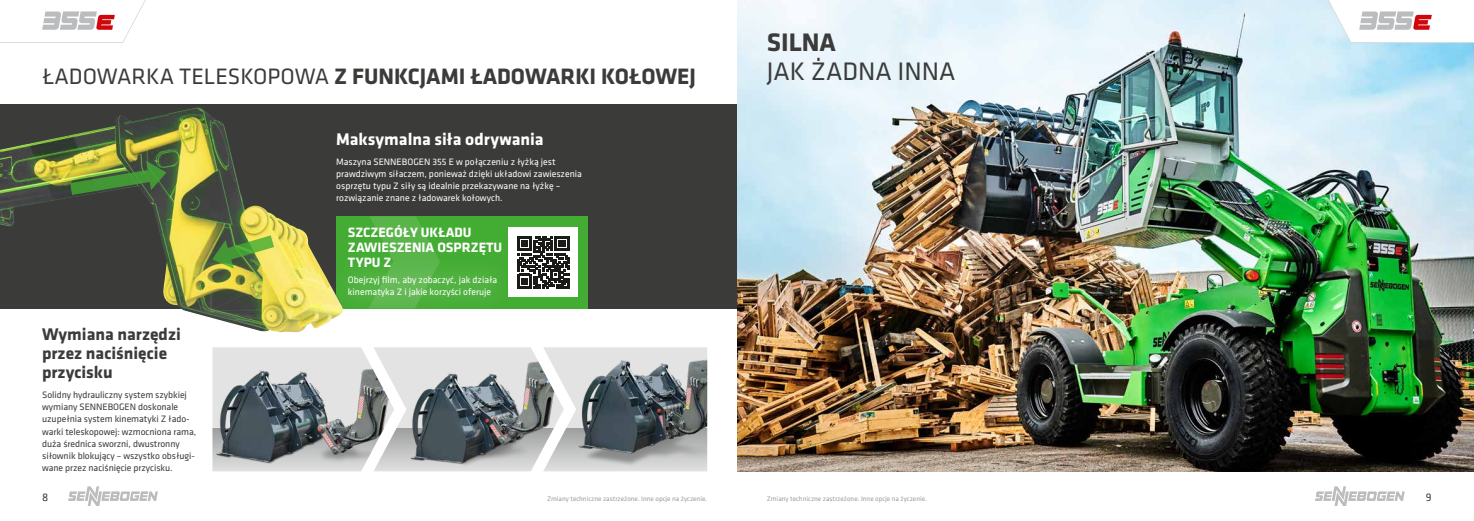
<style>
.page{position:relative;width:1474px;height:521px;background:#fff}
.page>*{position:absolute;margin:0;border:0;box-sizing:border-box;transform-origin:0 0}
.t1{font:26.25px "Klavika Basic";color:#3b3b3a}
.t2{font:700 26.25px "Klavika Basic";color:#3b3b3a}
.t3{font:700 23.1px "Klavika Basic";color:#3b3b3a}
.t4{font:700 17.5px/18.9px "Klavika Basic";color:#3b3b3a}
.t5{font:700 17.5px "Klavika Basic";color:#fff}
.t6{font:700 14px/15.3px "Klavika Basic";color:#fff}
.t7{font:11.38px "Klavika Basic";color:#3b3b3a}
.t8{font:9.62px/12.2px "Klavika Basic";color:#fff}
.t9{font:9.62px/12.2px "Klavika Basic";letter-spacing:-.005em;color:#3b3b3a}
.t10{font:7px "Klavika Basic";color:#9c9d9d}
.s1{font-weight:400}
</style>
<div class="page">
<svg style="left:68px;top:486px;width:90px;height:20px"></svg>
<svg style="left:1315px;top:486px;width:89px;height:20px"></svg>
<div style="left:0;top:104px;width:737px;height:204px;background:#3b3b3a"></div>
<div style="left:336px;top:216px;width:251px;height:92px;background:#43ac32"></div>
<img style="left:737px;top:0;width:736px;height:471px">
<svg style="left:212px;top:347px;width:495px;height:124px;background:#a2a6a8"></svg>
<svg style="left:543px;top:428px;width:20px;height:43px"></svg>
<img style="left:563px;top:352px;width:144px;height:119px">
<img style="left:0;top:107px;width:336px;height:225px">
<img style="left:70px;top:161px;width:96px;height:34px">
<svg style="left:212px;top:235px;width:62px;height:34px;background:#789c44"></svg>
<svg style="left:370px;top:216px;width:66px;height:39px"></svg>
<div style="left:327px;top:255px;width:189px;height:62px;background:#fff;opacity:.75"></div>
<div style="left:508px;top:228px;width:69px;height:69px;background:#fff"></div>
<svg style="left:517px;top:236px;width:52px;height:52px"></svg>
<svg style="left:1323px;top:0;width:150px;height:43px"></svg>
<svg style="left:0;top:0;width:146px;height:43px"></svg>
<h1 class="t2" style="left:766px;top:23px;width:71px">SILNA</h1>
<h2 class="t3" style="left:42px;top:60px;width:655px"><span class="s1">ŁADOWARKA TELESKOPOWA</span> Z FUNKCJAMI ŁADOWARKI KOŁOWEJ</h2>
<h1 class="t1" style="left:766px;top:55px;width:190px">JAK ŻADNA INNA</h1>
<h3 class="t5" style="left:336px;top:126px;width:209px">Maksymalna siła odrywania</h3>
<p class="t8" style="left:336px;top:155px;width:247px">Maszyna SENNEBOGEN 355 E w połączeniu z łyżką jest prawdziwym siłaczem, ponieważ dzięki układowi zawieszenia osprzętu typu Z siły są idealnie przekazywane na łyżkę – rozwiązanie znane z ładowarek kołowych.</p>
<h3 class="t4" style="left:42px;top:324px;width:140px">Wymiana narzędzi przez naciśnięcie przycisku</h3>
<p class="t9" style="left:42px;top:388px;width:156px">Solidny hydrauliczny system szybkiej wymiany SENNEBOGEN doskonale uzupełnia system kinematyki Z łado&shy;warki teleskopowej: wzmocniona rama, duża średnica sworzni, dwustronny siłownik blokujący – wszystko obsługi&shy;wane przez naciśnięcie przycisku.</p>
<h3 class="t6" style="left:348px;top:224px;width:156px">SZCZEGÓŁY UKŁADU<br>ZAWIESZENIA OSPRZĘTU<br>TYPU Z</h3>
<p class="t8" style="left:348px;top:273px;width:151px">Obejrzyj film, aby zobaczyć, jak działa kinematyka Z i jakie korzyści oferuje</p>
<p class="t7" style="left:42px;top:490px;width:8px">8</p>
<p class="t10" style="left:547px;top:494px;width:162px">Zmiany techniczne zastrzeżone. Inne opcje na życzenie.</p>
<p class="t10" style="left:766px;top:494px;width:162px">Zmiany techniczne zastrzeżone. Inne opcje na życzenie.</p>
<p class="t7" style="left:1425px;top:490px;width:7px">9</p>
</div>
